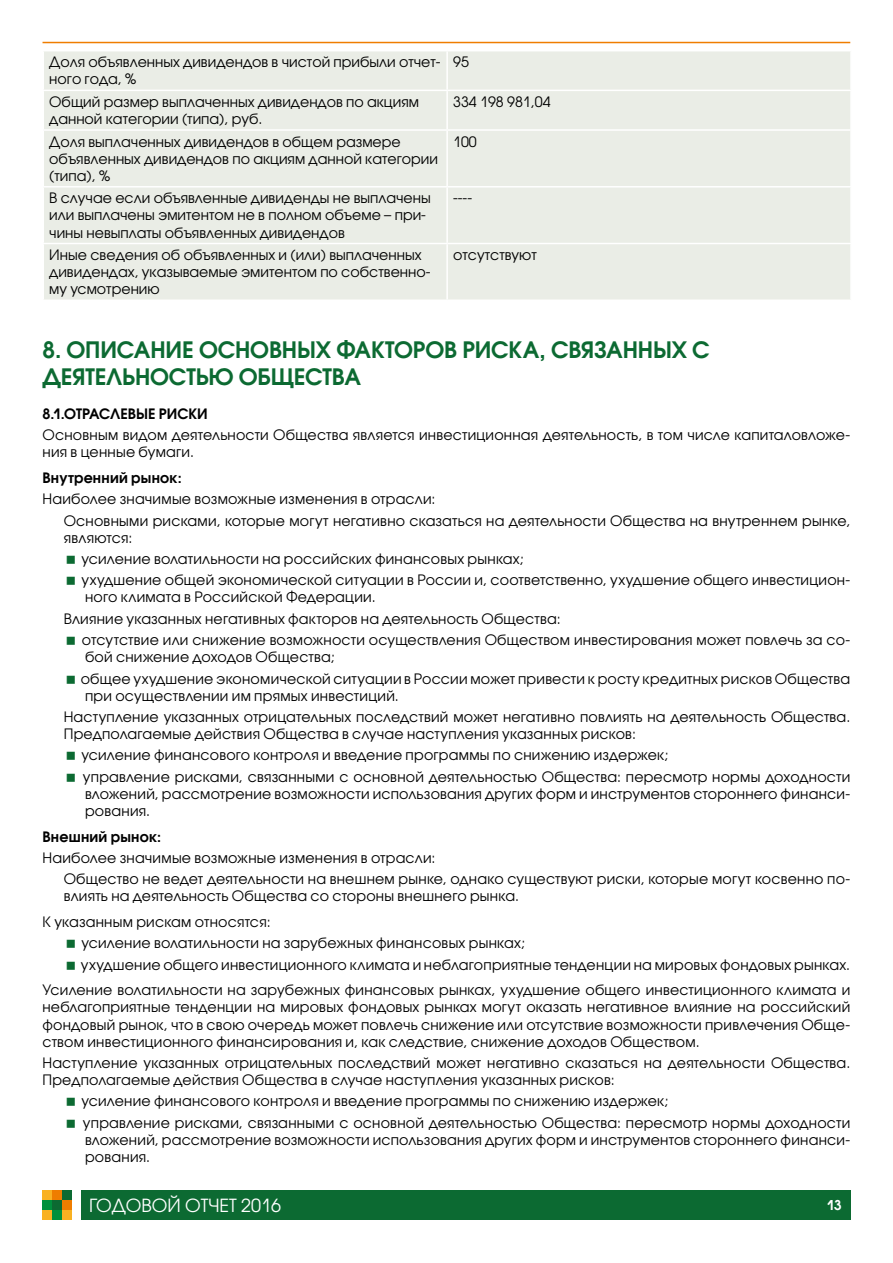
<style>
.page{position:relative;width:893px;height:1263px;background:#fff}
.page>*{position:absolute;margin:0;border:0;box-sizing:border-box;transform-origin:0 0}
.t1{font:700 22.5px/27px "Avant Garde Gothic C";letter-spacing:-.01em;color:#0c6a32}
.t2{font:18px "Avant Garde Gothic C";color:#fff}
.t3{font:14.25px/17.1px "Avant Garde Gothic C";letter-spacing:.01em;color:#000}
.t4{font:700 14.25px "Avant Garde Gothic C";letter-spacing:.015em;color:#000}
.t5{font:700 13.5px "Avant Garde Gothic C";color:#fff}
</style>
<div class="page">
<div style="left:81px;top:1190px;width:769px;height:30px;background:#0c6a32"></div>
<div style="left:43px;top:1190px;width:9px;height:10px;background:#f9b122"></div>
<div style="left:43px;top:1200px;width:9px;height:10px;background:#00903c"></div>
<div style="left:43px;top:1210px;width:9px;height:10px;background:#f9b122"></div>
<div style="left:52px;top:1190px;width:10px;height:10px;background:#ef7d00"></div>
<div style="left:52px;top:1200px;width:10px;height:10px;background:#0c6a32"></div>
<div style="left:52px;top:1210px;width:10px;height:10px;background:#00903c"></div>
<div style="left:62px;top:1190px;width:10px;height:10px;background:#0c6a32"></div>
<div style="left:62px;top:1200px;width:10px;height:10px;background:#ef7d00"></div>
<div style="left:62px;top:1210px;width:10px;height:10px;background:#f9b122"></div>
<hr style="left:43px;top:42px;width:807px;height:1px;background:#ef7d00">
<div style="left:44px;top:51px;width:806px;height:248px;background:#eaede6"></div>
<hr style="left:446px;top:51px;width:2px;height:39px;background:#fff">
<hr style="left:43px;top:90px;width:404px;height:1px;background:#fff">
<hr style="left:447px;top:90px;width:405px;height:1px;background:#fff">
<hr style="left:446px;top:91px;width:2px;height:38px;background:#fff">
<hr style="left:43px;top:129px;width:404px;height:2px;background:#fff">
<hr style="left:447px;top:129px;width:405px;height:2px;background:#fff">
<hr style="left:446px;top:131px;width:2px;height:55px;background:#fff">
<hr style="left:43px;top:186px;width:404px;height:1px;background:#fff">
<hr style="left:447px;top:186px;width:405px;height:1px;background:#fff">
<hr style="left:446px;top:187px;width:2px;height:56px;background:#fff">
<hr style="left:43px;top:243px;width:404px;height:1px;background:#fff">
<hr style="left:447px;top:243px;width:405px;height:1px;background:#fff">
<hr style="left:446px;top:244px;width:2px;height:55px;background:#fff">
<p class="t3" style="left:49px;top:53px;width:393px">Доля объявленных дивидендов в чистой прибыли отчет&shy;ного года, %</p>
<p class="t3" style="left:453px;top:53px;width:17px">95</p>
<p class="t3" style="left:49px;top:93px;width:371px">Общий размер выплаченных дивидендов по акциям данной категории (типа), руб.</p>
<p class="t3" style="left:453px;top:93px;width:99px">334 198 981,04</p>
<p class="t3" style="left:49px;top:133px;width:390px">Доля выплаченных дивидендов в общем размере объявленных дивидендов по акциям данной категории (типа), %</p>
<p class="t3" style="left:453px;top:133px;width:25px">100</p>
<p class="t3" style="left:49px;top:189px;width:383px">В случае если объявленные дивиденды не выплачены или выплачены эмитентом не в полном объеме – при&shy;чины невыплаты объявленных дивидендов</p>
<p class="t3" style="left:453px;top:189px;width:20px">----</p>
<p class="t3" style="left:49px;top:246px;width:383px">Иные сведения об объявленных и (или) выплаченных дивидендах, указываемые эмитентом по собственно&shy;му усмотрению</p>
<p class="t3" style="left:453px;top:246px;width:85px">отсутствуют</p>
<h1 class="t1" style="left:43px;top:335px;width:669px">8. ОПИСАНИЕ ОСНОВНЫХ ФАКТОРОВ РИСКА, СВЯЗАННЫХ С<br>ДЕЯТЕЛЬНОСТЬЮ ОБЩЕСТВА</h1>
<p class="t4" style="left:43px;top:405px;width:167px">8.1.ОТРАСЛЕВЫЕ РИСКИ</p>
<p class="t3" style="left:43px;top:426px;width:809px">Основным видом деятельности Общества является инвестиционная деятельность, в том числе капиталовложе&shy;ния в ценные бумаги.</p>
<p class="t4" style="left:43px;top:469px;width:141px">Внутренний рынок:</p>
<p class="t3" style="left:64px;top:488px;width:788px;line-height:21.3px;text-indent:-21px">Наиболее значимые возможные изменения в отрасли:<br>Основными рисками, которые могут негативно сказаться на деятельности Общества на внутреннем рынке,</p>
<p class="t3" style="left:81px;top:527px;width:770px;line-height:21.3px;text-indent:-18px">являются:<br>усиление волатильности на российских финансовых рынках;<br>ухудшение общей экономической ситуации в России и, соответственно, ухудшение общего инвестицион-</p>
<p class="t3" style="left:85px;top:589px;width:292px">ного климата в Российской Федерации.</p>
<p class="t3" style="left:64px;top:610px;width:498px">Влияние указанных негативных факторов на деятельность Общества:</p>
<p class="t3" style="left:82px;top:631px;width:770px">отсутствие или снижение возможности осуществления Обществом инвестирования может повлечь за со-</p>
<p class="t3" style="left:81px;top:646px;width:771px;line-height:21.3px">бой снижение доходов Общества;<br>общее ухудшение экономической ситуации в России может привести к росту кредитных рисков Общества</p>
<p class="t3" style="left:64px;top:685px;width:788px;line-height:21.3px;text-indent:21px">при осуществлении им прямых инвестиций.<br>Наступление указанных отрицательных последствий может негативно повлиять на деятельность Общества.</p>
<p class="t3" style="left:81px;top:723px;width:770px;line-height:21.3px;text-indent:-18px">Предполагаемые действия Общества в случае наступления указанных рисков:<br>усиление финансового контроля и введение программы по снижению издержек;<br>управление рисками, связанными с основной деятельностью Общества: пересмотр нормы доходности</p>
<p class="t3" style="left:85px;top:785px;width:767px">вложений, рассмотрение возможности использования других форм и инструментов стороннего финанси&shy;рования.</p>
<p class="t4" style="left:43px;top:828px;width:120px">Внешний рынок:</p>
<p class="t3" style="left:64px;top:847px;width:788px;line-height:21.3px;text-indent:-21px">Наиболее значимые возможные изменения в отрасли:<br>Общество не ведет деятельности на внешнем рынке, однако существуют риски, которые могут косвенно по-</p>
<p class="t3" style="left:43px;top:883px;width:478px;line-height:25.7px;text-indent:21px">влиять на деятельность Общества со стороны внешнего рынка.<br>К указанным рискам относятся:</p>
<p class="t3" style="left:81px;top:932px;width:771px;line-height:21.3px">усиление волатильности на зарубежных финансовых рынках;<br>ухудшение общего инвестиционного климата и неблагоприятные тенденции на мировых фондовых рынках.</p>
<p class="t3" style="left:43px;top:981px;width:809px;text-align:justify">Усиление волатильности на зарубежных финансовых рынках, ухудшение общего инвестиционного климата и неблагоприятные тенденции на мировых фондовых рынках могут оказать негативное влияние на российский фондовый рынок, что в свою очередь может повлечь снижение или отсутствие возможности привлечения Обще&shy;ством инвестиционного финансирования и, как следствие, снижение доходов Обществом.</p>
<p class="t3" style="left:43px;top:1054px;width:809px">Наступление указанных отрицательных последствий может негативно сказаться на деятельности Общества.<br>Предполагаемые действия Общества в случае наступления указанных рисков:</p>
<p class="t3" style="left:81px;top:1090px;width:770px;line-height:21.3px">усиление финансового контроля и введение программы по снижению издержек;<br>управление рисками, связанными с основной деятельностью Общества: пересмотр нормы доходности</p>
<p class="t3" style="left:85px;top:1131px;width:767px">вложений, рассмотрение возможности использования других форм и инструментов стороннего финанси&shy;рования.</p>
<p class="t2" style="left:89px;top:1195px;width:193px">ГОДОВОЙ ОТЧЕТ 2016</p>
<p class="t5" style="left:827px;top:1197px;width:17px">13</p>
</div>
